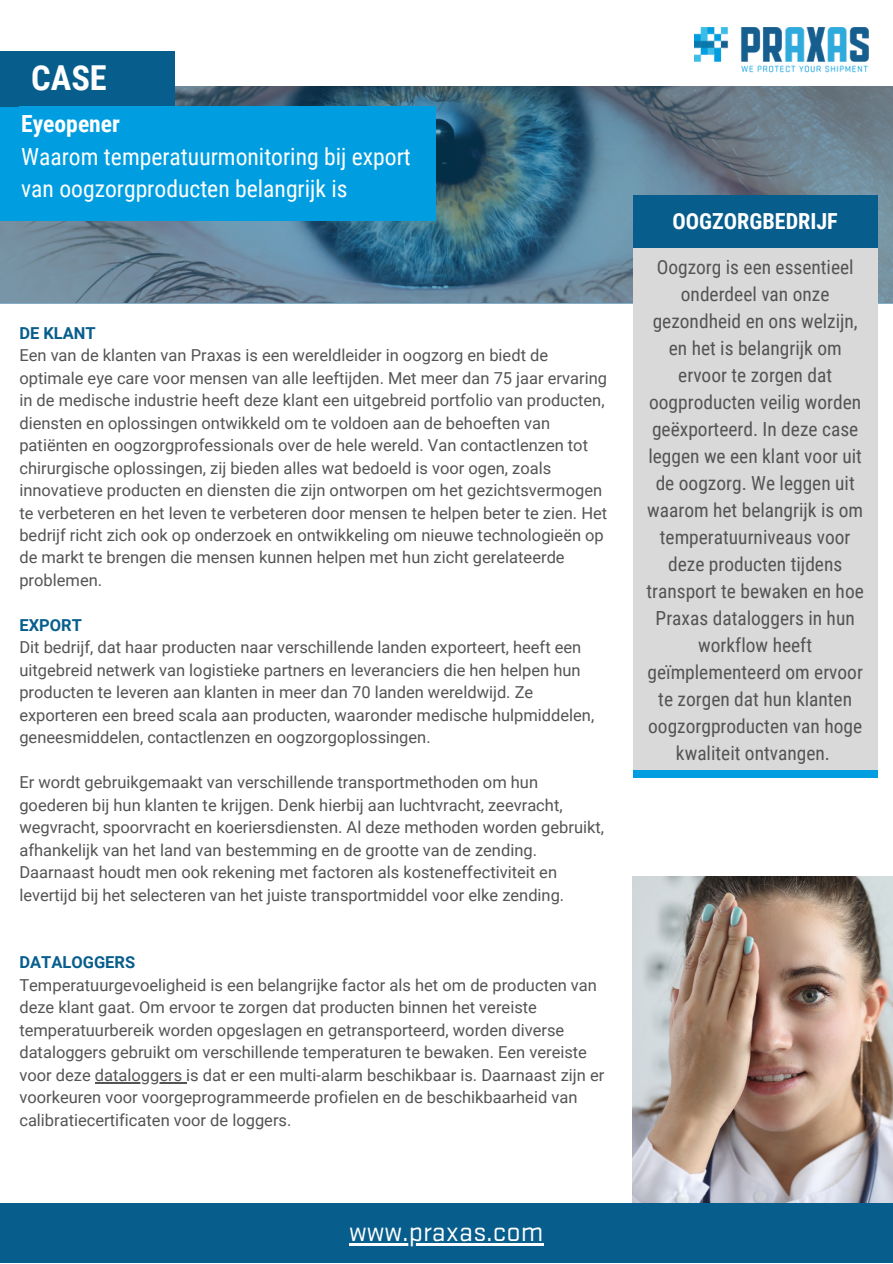
<style>
.page{position:relative;width:893px;height:1264px;background:#fff}
.page>*{position:absolute;margin:0;border:0;box-sizing:border-box;transform-origin:0 0}
.t1{font:700 34.35px "Roboto Condensed";color:#fff}
.t2{font:28.05px "Stratum 2";color:#fdfdfd}
.t3{font:23.55px/32.5px "Roboto Condensed";color:#fff}
.t4{font:700 23.55px "Roboto Condensed";color:#fff}
.t5{font:700 22.05px "Roboto Condensed";color:#fff}
.t6{font:19.35px/27px "Roboto Condensed";color:#545454;text-align:center}
.t7{font:16.5px/22.5px "Roboto";color:#545454}
.t8{font:700 16.5px "Roboto";color:#075e8d}
</style>
<div class="page">
<svg style="left:0;top:86px;width:892px;height:217px;background:#55778b"></svg>
<div style="left:0;top:106px;width:435px;height:115px;background:#009ee0"></div>
<div style="left:0;top:52px;width:175px;height:55px;background:#075e8d"></div>
<div style="left:19px;top:106px;width:416px;height:105px;background:#009ee0"></div>
<img style="left:694px;top:27px;width:174px;height:46px">
<div style="left:632px;top:233px;width:245px;height:537px;background:#d9d9d9"></div>
<img style="left:632px;top:876px;width:260px;height:326px">
<div style="left:0;top:1202px;width:892px;height:60px;background:#075e8d"></div>
<hr style="left:349px;top:1243px;width:194px;height:2px;background:#fdfdfd">
<div style="left:632px;top:195px;width:245px;height:52px;background:#075e8d"></div>
<div style="left:632px;top:770px;width:245px;height:7px;background:#009ee0"></div>
<hr style="left:95px;top:1081px;width:91px;height:2px;background:#545454">
<p class="t1" style="left:31px;top:58px;width:77px">CASE</p>
<p class="t4" style="left:21px;top:110px;width:100px">Eyeopener</p>
<p class="t3" style="left:21px;top:140px;width:391px">Waarom temperatuurmonitoring bij export van oogzorgproducten belangrijk is</p>
<p class="t8" style="left:19px;top:323px;width:78px">DE KLANT</p>
<p class="t7" style="left:19px;top:344px;width:589px">Een van de klanten van Praxas is een wereldleider in oogzorg en biedt de optimale eye care voor mensen van alle leeftijden. Met meer dan 75 jaar ervaring in de medische industrie heeft deze klant een uitgebreid portfolio van producten, diensten en oplossingen ontwikkeld om te voldoen aan de behoeften van patiënten en oogzorgprofessionals over de hele wereld. Van contactlenzen tot chirurgische oplossingen, zij bieden alles wat bedoeld is voor ogen, zoals innovatieve producten en diensten die zijn ontworpen om het gezichtsvermogen te verbeteren en het leven te verbeteren door mensen te helpen beter te zien. Het bedrijf richt zich ook op onderzoek en ontwikkeling om nieuwe technologieën op de markt te brengen die mensen kunnen helpen met hun zicht gerelateerde problemen.</p>
<p class="t8" style="left:19px;top:615px;width:64px">EXPORT</p>
<p class="t7" style="left:19px;top:636px;width:576px">Dit bedrijf, dat haar producten naar verschillende landen exporteert, heeft een uitgebreid netwerk van logistieke partners en leveranciers die hen helpen hun producten te leveren aan klanten in meer dan 70 landen wereldwijd. Ze exporteren een breed scala aan producten, waaronder medische hulpmiddelen, geneesmiddelen, contactlenzen en oogzorgoplossingen.</p>
<p class="t7" style="left:19px;top:771px;width:586px">Er wordt gebruikgemaakt van verschillende transportmethoden om hun goederen bij hun klanten te krijgen. Denk hierbij aan luchtvracht, zeevracht, wegvracht, spoorvracht en koeriersdiensten. Al deze methoden worden gebruikt, afhankelijk van het land van bestemming en de grootte van de zending.<br>Daarnaast houdt men ook rekening met factoren als kosteneffectiviteit en levertijd bij het selecteren van het juiste transportmiddel voor elke zending.</p>
<p class="t8" style="left:19px;top:953px;width:117px">DATALOGGERS</p>
<p class="t7" style="left:19px;top:973px;width:586px">Temperatuurgevoeligheid is een belangrijke factor als het om de producten van deze klant gaat. Om ervoor te zorgen dat producten binnen het vereiste temperatuurbereik worden opgeslagen en getransporteerd, worden diverse dataloggers gebruikt om verschillende temperaturen te bewaken. Een vereiste voor deze dataloggers is dat er een multi-alarm beschikbaar is. Daarnaast zijn er voorkeuren voor voorgeprogrammeerde profielen en de beschikbaarheid van calibratiecertificaten voor de loggers.</p>
<p class="t2" style="left:349px;top:1215px;width:196px">www.praxas.com</p>
<p class="t5" style="left:672px;top:208px;width:167px">OOGZORGBEDRIJF</p>
<p class="t6" style="left:646px;top:254px;width:219px">Oogzorg is een essentieel onderdeel van onze gezondheid en ons welzijn, en het is belangrijk om ervoor te zorgen dat oogproducten veilig worden geëxporteerd. In deze case leggen we een klant voor uit de oogzorg. We leggen uit waarom het belangrijk is om temperatuurniveaus voor deze producten tijdens transport te bewaken en hoe<br>Praxas dataloggers in hun workflow heeft geïmplementeerd om ervoor te zorgen dat hun klanten oogzorgproducten van hoge kwaliteit ontvangen.</p>
</div>
